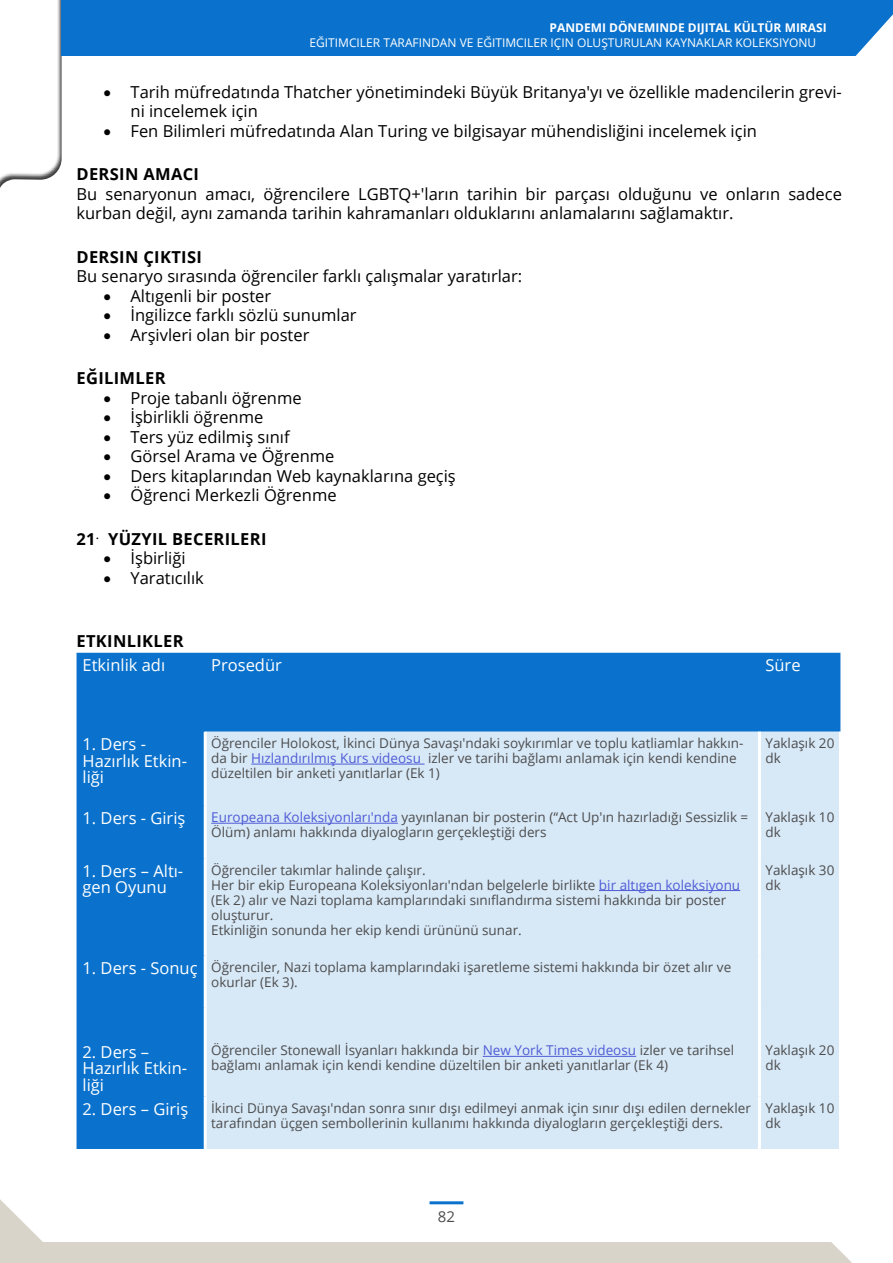
<style>
.page{position:relative;width:893px;height:1263px;background:#fff}
.page>*{position:absolute;margin:0;border:0;box-sizing:border-box;transform-origin:0 0}
.t1{font:16.5px/19.5px "Open Sans";color:#000}
.t2{font:16.5px/16.5px "Open Sans";color:#fff}
.t3{font:700 16.5px "Open Sans";letter-spacing:.02em;color:#000}
.t4{font:15px "Open Sans";color:#4d4d4d}
.t5{font:13.5px/15px "Open Sans";color:#4d4d4d}
.t6{font:12px "Open Sans";color:#fff}
.t7{font:700 12px "Open Sans";color:#fff}
.s1{color:#4f5cd6}
.s2{font-size:16.5px;color:#fff}
</style>
<div class="page">
<div style="left:77px;top:653px;width:763px;height:496px;background:#0a72cc"></div>
<div style="left:207px;top:732px;width:632px;height:417px;background:#d7e8f7"></div>
<hr style="left:204px;top:732px;width:3px;height:74px;background:#fff">
<hr style="left:758px;top:732px;width:3px;height:74px;background:#fff">
<hr style="left:839px;top:732px;width:3px;height:74px;background:#fff">
<hr style="left:204px;top:806px;width:3px;height:52px;background:#fff">
<hr style="left:839px;top:806px;width:3px;height:52px;background:#fff">
<hr style="left:204px;top:858px;width:3px;height:97px;background:#fff">
<hr style="left:839px;top:858px;width:3px;height:97px;background:#fff">
<hr style="left:204px;top:955px;width:3px;height:53px;background:#fff">
<hr style="left:839px;top:955px;width:3px;height:53px;background:#fff">
<hr style="left:204px;top:1008px;width:3px;height:31px;background:#fff">
<hr style="left:839px;top:1008px;width:3px;height:31px;background:#fff">
<hr style="left:204px;top:1039px;width:3px;height:58px;background:#fff">
<hr style="left:839px;top:1039px;width:3px;height:58px;background:#fff">
<hr style="left:204px;top:1097px;width:3px;height:52px;background:#fff">
<hr style="left:839px;top:1097px;width:3px;height:52px;background:#fff">
<hr style="left:758px;top:806px;width:3px;height:52px;background:#fff">
<hr style="left:758px;top:858px;width:3px;height:97px;background:#fff">
<hr style="left:758px;top:955px;width:3px;height:53px;background:#fff">
<hr style="left:758px;top:1008px;width:3px;height:31px;background:#fff">
<hr style="left:758px;top:1039px;width:3px;height:58px;background:#fff">
<hr style="left:758px;top:1097px;width:3px;height:52px;background:#fff">
<hr style="left:251px;top:764px;width:173px;height:1px;background:#4f5cd6">
<hr style="left:211px;top:823px;width:187px;height:1px;background:#4f5cd6">
<hr style="left:599px;top:890px;width:141px;height:1px;background:#4f5cd6">
<hr style="left:483px;top:1056px;width:153px;height:1px;background:#4f5cd6">
<div style="left:0;top:0;width:75px;height:207px;background:#000;opacity:.75"></div>
<div style="left:62px;top:0;width:831px;height:56px;background:#0a72cc"></div>
<div style="left:0;top:1242px;width:893px;height:21px;background:#d9d4ca"></div>
<svg style="left:855px;top:14px;width:38px;height:42px"></svg>
<svg style="left:831px;top:1242px;width:62px;height:21px"></svg>
<hr style="left:430px;top:1201px;width:33px;height:3px;background:#0a72cc">
<svg style="left:0;top:1199px;width:43px;height:43px"></svg>
<p class="t7" style="left:550px;top:19px;width:279px">PANDEMI DÖNEMINDE DIJITAL KÜLTÜR MIRASI</p>
<p class="t6" style="left:309px;top:34px;width:508px">EĞITIMCILER TARAFINDAN VE EĞITIMCILER IÇIN OLUŞTURULAN KAYNAKLAR KOLEKSIYONU</p>
<p class="t1" style="left:131px;top:82px;width:713px;text-indent:-27px">• Tarih müfredatında Thatcher yönetimindeki Büyük Britanya'yı ve özellikle madencilerin grevi&shy;ni incelemek için</p>
<p class="t1" style="left:104px;top:121px;width:655px">• Fen Bilimleri müfredatında Alan Turing ve bilgisayar mühendisliğini incelemek için</p>
<p class="t3" style="left:77px;top:163px;width:124px">DERSIN AMACI</p>
<p class="t1" style="left:77px;top:184px;width:767px">Bu senaryonun amacı, öğrencilere LGBTQ+'ların tarihin bir parçası olduğunu ve onların sadece kurban değil, aynı zamanda tarihin kahramanları olduklarını anlamalarını sağlamaktır.</p>
<p class="t3" style="left:77px;top:245px;width:127px">DERSIN ÇIKTISI</p>
<p class="t1" style="left:77px;top:266px;width:447px">Bu senaryo sırasında öğrenciler farklı çalışmalar yaratırlar:</p>
<p class="t1" style="left:104px;top:286px;width:169px">• Altıgenli bir poster</p>
<p class="t1" style="left:104px;top:305px;width:255px">• İngilizce farklı sözlü sunumlar</p>
<p class="t1" style="left:104px;top:325px;width:207px">• Arşivleri olan bir poster</p>
<p class="t3" style="left:77px;top:367px;width:91px">EĞILIMLER</p>
<p class="t1" style="left:104px;top:388px;width:200px">• Proje tabanlı öğrenme</p>
<p class="t1" style="left:104px;top:407px;width:161px">• İşbirlikli öğrenme</p>
<p class="t1" style="left:104px;top:427px;width:188px">• Ters yüz edilmiş sınıf</p>
<p class="t1" style="left:104px;top:446px;width:232px">• Görsel Arama ve Öğrenme</p>
<p class="t1" style="left:104px;top:466px;width:354px">• Ders kitaplarından Web kaynaklarına geçiş</p>
<p class="t1" style="left:104px;top:485px;width:235px">• Öğrenci Merkezli Öğrenme</p>
<p class="t3" style="left:76px;top:527px;width:192px">21<sup>.</sup> YÜZYIL BECERILERI</p>
<p class="t1" style="left:104px;top:548px;width:84px">• İşbirliği</p>
<p class="t1" style="left:104px;top:568px;width:102px">• Yaratıcılık</p>
<p class="t3" style="left:77px;top:629px;width:109px">ETKINLIKLER</p>
<p class="t2" style="left:83px;top:657px;width:84px">Etkinlik adı</p>
<p class="t2" style="left:211px;top:657px;width:72px">Prosedür</p>
<p class="t2" style="left:765px;top:657px;width:37px">Süre</p>
<p class="t2" style="left:83px;top:736px;width:106px">1. Ders -<br>Hazırlık Etkin&shy;liği</p>
<p class="t5" style="left:211px;top:735px;width:534px">Öğrenciler Holokost, İkinci Dünya Savaşı'ndaki soykırımlar ve toplu katliamlar hakkın&shy;da bir <span class="s1">Hızlandırılmış Kurs videosu</span> izler ve tarihi bağlamı anlamak için kendi kendine düzeltilen bir anketi yanıtlarlar (Ek 1)</p>
<p class="t5" style="left:765px;top:735px;width:70px">Yaklaşık 20 dk</p>
<p class="t2" style="left:83px;top:810px;width:104px">1. Ders - Giriş</p>
<p class="t5" style="left:211px;top:809px;width:539px"><span class="s1">Europeana Koleksiyonları'nda</span> yayınlanan bir posterin (“Act Up'ın hazırladığı Sessizlik =<br>Ölüm) anlamı hakkında diyalogların gerçekleştiği ders</p>
<p class="t5" style="left:765px;top:809px;width:70px">Yaklaşık 10 dk</p>
<p class="t2" style="left:83px;top:862px;width:102px">1. Ders – Altı&shy;gen Oyunu</p>
<p class="t5" style="left:211px;top:862px;width:531px">Öğrenciler takımlar halinde çalışır.<br>Her bir ekip Europeana Koleksiyonları'ndan belgelerle birlikte <span class="s1">bir altıgen koleksiyonu </span>(Ek 2) alır ve Nazi toplama kamplarındaki sınıflandırma sistemi hakkında bir poster oluşturur.<br>Etkinliğin sonunda her ekip kendi ürününü sunar.</p>
<p class="t5" style="left:765px;top:862px;width:70px">Yaklaşık 30 dk</p>
<p class="t5" style="left:211px;top:959px;width:522px;text-indent:-129px"><span class="s2">1. Ders - Sonuç</span> Öğrenciler, Nazi toplama kamplarındaki işaretleme sistemi hakkında bir özet alır ve okurlar (Ek 3).</p>
<p class="t2" style="left:83px;top:1043px;width:106px">2. Ders –<br>Hazırlık Etkin&shy;liği</p>
<p class="t5" style="left:211px;top:1042px;width:524px">Öğrenciler Stonewall İsyanları hakkında bir <span class="s1">New York Times videosu</span> izler ve tarihsel bağlamı anlamak için kendi kendine düzeltilen bir anketi yanıtlarlar (Ek 4)</p>
<p class="t5" style="left:765px;top:1042px;width:70px">Yaklaşık 20 dk</p>
<p class="t2" style="left:83px;top:1100px;width:107px">2. Ders – Giriş</p>
<p class="t5" style="left:211px;top:1100px;width:541px">İkinci Dünya Savaşı'ndan sonra sınır dışı edilmeyi anmak için sınır dışı edilen dernekler tarafından üçgen sembollerinin kullanımı hakkında diyalogların gerçekleştiği ders.</p>
<p class="t5" style="left:765px;top:1100px;width:70px">Yaklaşık 10 dk</p>
<p class="t4" style="left:438px;top:1206px;width:19px">82</p>
</div>
